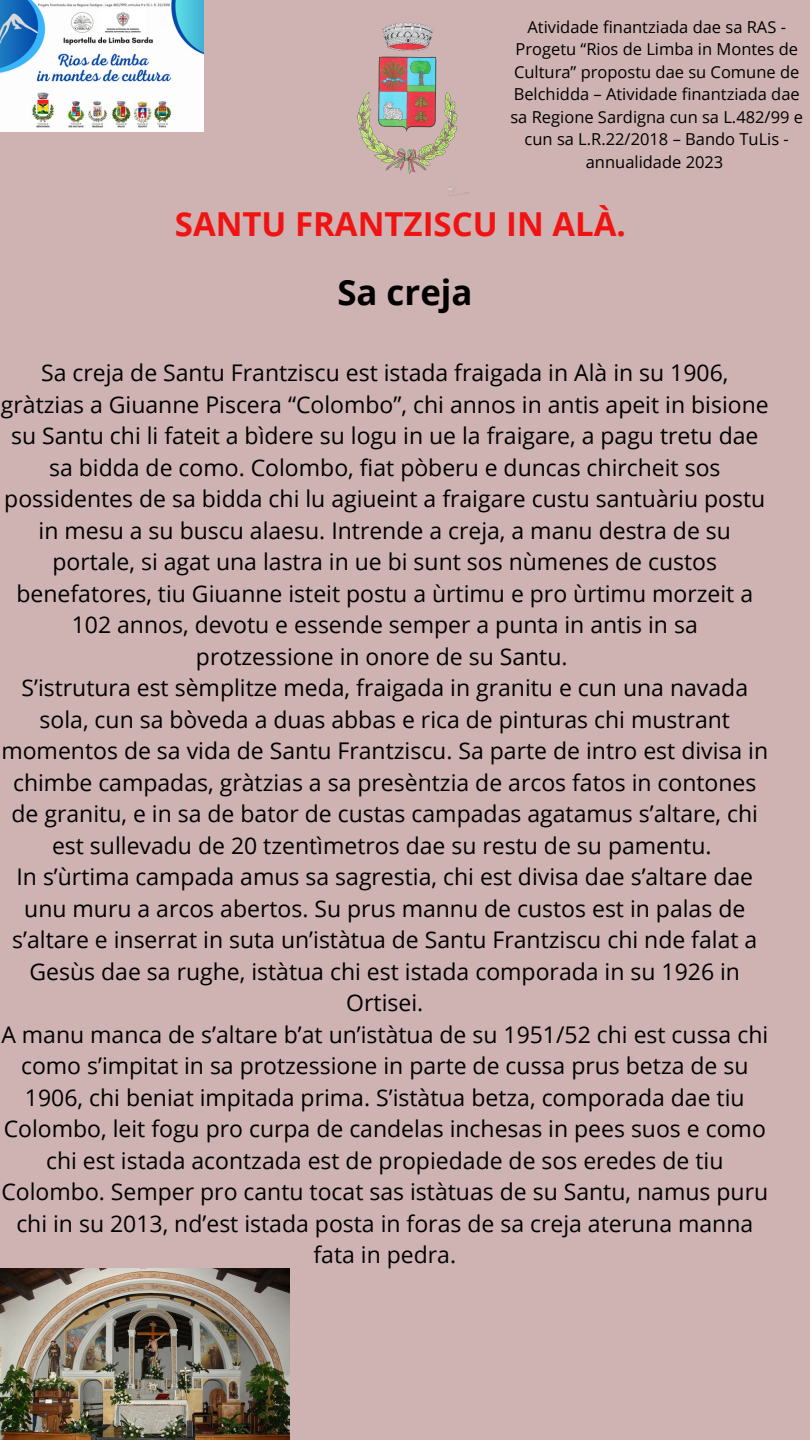
<style>
.page{position:relative;width:810px;height:1440px;background:#cfb2b2}
.page>*{position:absolute;margin:0;border:0;box-sizing:border-box;transform-origin:0 0}
.t1{font:700 34.8px "Open Sans";color:#000}
.t2{font:700 33px "Open Sans";color:#f11212}
.t3{font:23px/31.5px "Open Sans";color:#000;text-align:center}
.t4{font:16.5px/22.5px "Open Sans";color:#000;text-align:center}
</style>
<div class="page">
<img style="left:357px;top:22px;width:112px;height:174px">
<img style="left:0;top:1268px;width:290px;height:172px">
<img style="left:0;top:0;width:204px;height:132px">
<p class="t4" style="left:510px;top:15px;width:294px">Atividade finantziada dae sa RAS -<br>Progetu “Rios de Limba in Montes de<br>Cultura” propostu dae su Comune de<br>Belchidda – Atividade finantziada dae sa Regione Sardigna cun sa L.482/99 e cun sa L.R.22/2018 – Bando TuLis - annualidade 2023</p>
<h2 class="t2" style="left:175px;top:201px;width:453px">SANTU FRANTZISCU IN ALÀ.</h2>
<h3 class="t1" style="left:337px;top:268px;width:137px">Sa creja</h3>
<p class="t3" style="left:1px;top:356px;width:769px">Sa creja de Santu Frantziscu est istada fraigada in Alà in su 1906, gràtzias a Giuanne Piscera “Colombo”, chi annos in antis apeit in bisione su Santu chi li fateit a bìdere su logu in ue la fraigare, a pagu tretu dae sa bidda de como. Colombo, fiat pòberu e duncas chircheit sos possidentes de sa bidda chi lu agiueint a fraigare custu santuàriu postu in mesu a su buscu alaesu. Intrende a creja, a manu destra de su portale, si agat una lastra in ue bi sunt sos nùmenes de custos benefatores, tiu Giuanne isteit postu a ùrtimu e pro ùrtimu morzeit a 102 annos, devotu e essende semper a punta in antis in sa protzessione in onore de su Santu.<br>S’istrutura est sèmplitze meda, fraigada in granitu e cun una navada sola, cun sa bòveda a duas abbas e rica de pinturas chi mustrant momentos de sa vida de Santu Frantziscu. Sa parte de intro est divisa in chimbe campadas, gràtzias a sa presèntzia de arcos fatos in contones de granitu, e in sa de bator de custas campadas agatamus s’altare, chi est sullevadu de 20 tzentìmetros dae su restu de su pamentu.<br>In s’ùrtima campada amus sa sagrestia, chi est divisa dae s’altare dae unu muru a arcos abertos. Su prus mannu de custos est in palas de s’altare e inserrat in suta un’istàtua de Santu Frantziscu chi nde falat a Gesùs dae sa rughe, istàtua chi est istada comporada in su 1926 in Ortisei.<br>A manu manca de s’altare b’at un’istàtua de su 1951/52 chi est cussa chi como s’impitat in sa protzessione in parte de cussa prus betza de su 1906, chi beniat impitada prima. S’istàtua betza, comporada dae tiu Colombo, leit fogu pro curpa de candelas inchesas in pees suos e como chi est istada acontzada est de propiedade de sos eredes de tiu Colombo. Semper pro cantu tocat sas istàtuas de su Santu, namus puru chi in su 2013, nd’est istada posta in foras de sa creja ateruna manna fata in pedra.</p>
</div>
